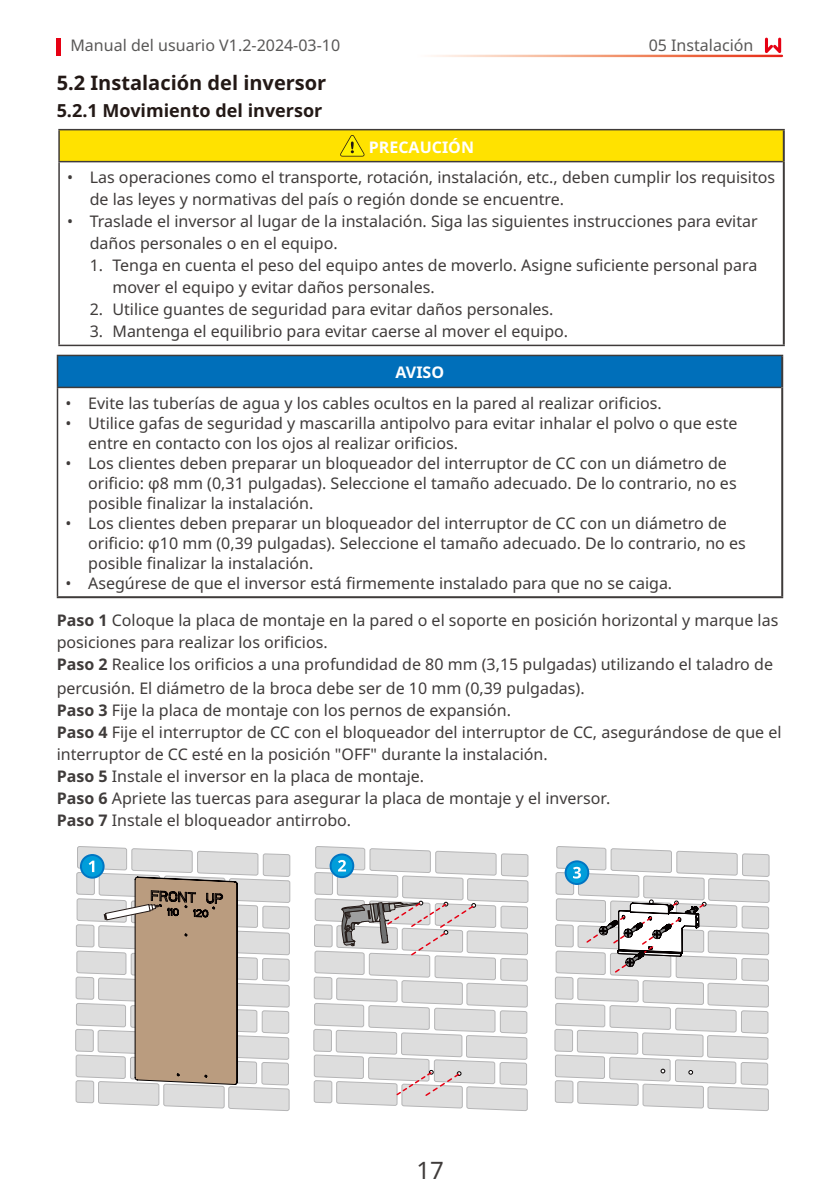
<style>
.page{position:relative;width:840px;height:1191px;background:#fff}
.page>*{position:absolute;margin:0;border:0;box-sizing:border-box;transform-origin:0 0}
.t1{font:24px "Noto Sans";color:#3f3b3a}
.t2{font:700 20px "Noto Sans";color:#231916}
.t3{font:700 18px "Noto Sans";color:#231916}
.t4{font:16px/22px "Noto Sans";color:#3f3b3a}
.t5{font:16px "Noto Sans";color:#595857}
.t6{font:700 16px "Noto Sans";color:#fff}
.s1{font-weight:700}
</style>
<div class="page">
<svg style="left:764px;top:38px;width:16px;height:15px"></svg>
<hr style="left:56px;top:38px;width:4px;height:18px;background:#e60013">
<svg style="left:75px;top:846px;width:215px;height:265px;background:#cbc2b8"></svg>
<svg style="left:313px;top:846px;width:215px;height:265px"></svg>
<svg style="left:554px;top:846px;width:215px;height:265px"></svg>
<div style="left:59px;top:130px;width:724px;height:32px;background:#ffe200"></div>
<hr style="left:58px;top:129px;width:726px;height:1px;background:#3f3b3a">
<hr style="left:58px;top:130px;width:2px;height:31px;background:#3f3b3a">
<hr style="left:58px;top:161px;width:724px;height:1px;background:#3f3b3a">
<hr style="left:58px;top:162px;width:2px;height:183px;background:#3f3b3a">
<hr style="left:58px;top:345px;width:726px;height:1px;background:#3f3b3a">
<hr style="left:782px;top:130px;width:2px;height:32px;background:#3f3b3a">
<hr style="left:782px;top:162px;width:2px;height:183px;background:#3f3b3a">
<div style="left:57px;top:355px;width:724px;height:32px;background:#006fba"></div>
<hr style="left:57px;top:355px;width:725px;height:1px;background:#3f3b3a">
<hr style="left:57px;top:356px;width:1px;height:31px;background:#3f3b3a">
<hr style="left:57px;top:387px;width:723px;height:1px;background:#3f3b3a">
<hr style="left:57px;top:388px;width:1px;height:208px;background:#3f3b3a">
<hr style="left:780px;top:356px;width:2px;height:31px;background:#3f3b3a">
<hr style="left:780px;top:387px;width:2px;height:209px;background:#3f3b3a">
<hr style="left:57px;top:596px;width:725px;height:2px;background:#3f3b3a">
<svg style="left:340px;top:135px;width:24px;height:21px"></svg>
<p class="t5" style="left:70px;top:34px;width:271px">Manual del usuario V1.2-2024-03-10</p>
<p class="t5" style="left:648px;top:34px;width:106px">05 Instalación</p>
<p class="t2" style="left:57px;top:68px;width:271px">5.2 Instalación del inversor</p>
<p class="t3" style="left:57px;top:98px;width:267px">5.2.1 Movimiento del inversor</p>
<p class="t6" style="left:368px;top:135px;width:107px">PRECAUCIÓN</p>
<p class="t4" style="left:90px;top:167px;width:686px;text-indent:-23px">• Las operaciones como el transporte, rotación, instalación, etc., deben cumplir los requisitos de las leyes y normativas del país o región donde se encuentre.</p>
<p class="t4" style="left:90px;top:211px;width:669px;text-indent:-23px">• Traslade el inversor al lugar de la instalación. Siga las siguientes instrucciones para evitar daños personales o en el equipo.</p>
<p class="t4" style="left:112px;top:255px;width:646px;text-indent:-23px">1. Tenga en cuenta el peso del equipo antes de moverlo. Asigne suficiente personal para mover el equipo y evitar daños personales.</p>
<p class="t4" style="left:90px;top:299px;width:465px">2. Utilice guantes de seguridad para evitar daños personales.</p>
<p class="t4" style="left:90px;top:321px;width:479px">3. Mantenga el equilibrio para evitar caerse al mover el equipo.</p>
<p class="t6" style="left:395px;top:361px;width:50px">AVISO</p>
<p class="t4" style="left:65px;top:393px;width:597px">• Evite las tuberías de agua y los cables ocultos en la pared al realizar orificios.</p>
<p class="t4" style="left:88px;top:414px;width:650px;line-height:20px;text-indent:-23px">• Utilice gafas de seguridad y mascarilla antipolvo para evitar inhalar el polvo o que este entre en contacto con los ojos al realizar orificios.</p>
<p class="t4" style="left:88px;top:454px;width:649px;line-height:20px;text-indent:-23px">• Los clientes deben preparar un bloqueador del interruptor de CC con un diámetro de orificio: φ8 mm (0,31 pulgadas). Seleccione el tamaño adecuado. De lo contrario, no es posible finalizar la instalación.</p>
<p class="t4" style="left:88px;top:514px;width:658px;line-height:20px;text-indent:-23px">• Los clientes deben preparar un bloqueador del interruptor de CC con un diámetro de orificio: φ10 mm (0,39 pulgadas). Seleccione el tamaño adecuado. De lo contrario, no es posible finalizar la instalación.</p>
<p class="t4" style="left:65px;top:573px;width:608px">• Asegúrese de que el inversor está firmemente instalado para que no se caiga.</p>
<p class="t4" style="left:57px;top:609px;width:722px"><span class="s1">Paso 1</span> Coloque la placa de montaje en la pared o el soporte en posición horizontal y marque las posiciones para realizar los orificios.<br><span class="s1">Paso 2</span> Realice los orificios a una profundidad de 80 mm (3,15 pulgadas) utilizando el taladro de</p>
<p class="t4" style="left:57px;top:677px;width:726px">percusión. El diámetro de la broca debe ser de 10 mm (0,39 pulgadas).<br><span class="s1">Paso 3</span> Fije la placa de montaje con los pernos de expansión.<br><span class="s1">Paso 4</span> Fije el interruptor de CC con el bloqueador del interruptor de CC, asegurándose de que el interruptor de CC esté en la posición "OFF" durante la instalación.<br><span class="s1">Paso 5</span> Instale el inversor en la placa de montaje.<br><span class="s1">Paso 6</span> Apriete las tuercas para asegurar la placa de montaje y el inversor.<br><span class="s1">Paso 7</span> Instale el bloqueador antirrobo.</p>
<h1 class="t1" style="left:416px;top:1153px;width:29px">17</h1>
</div>
